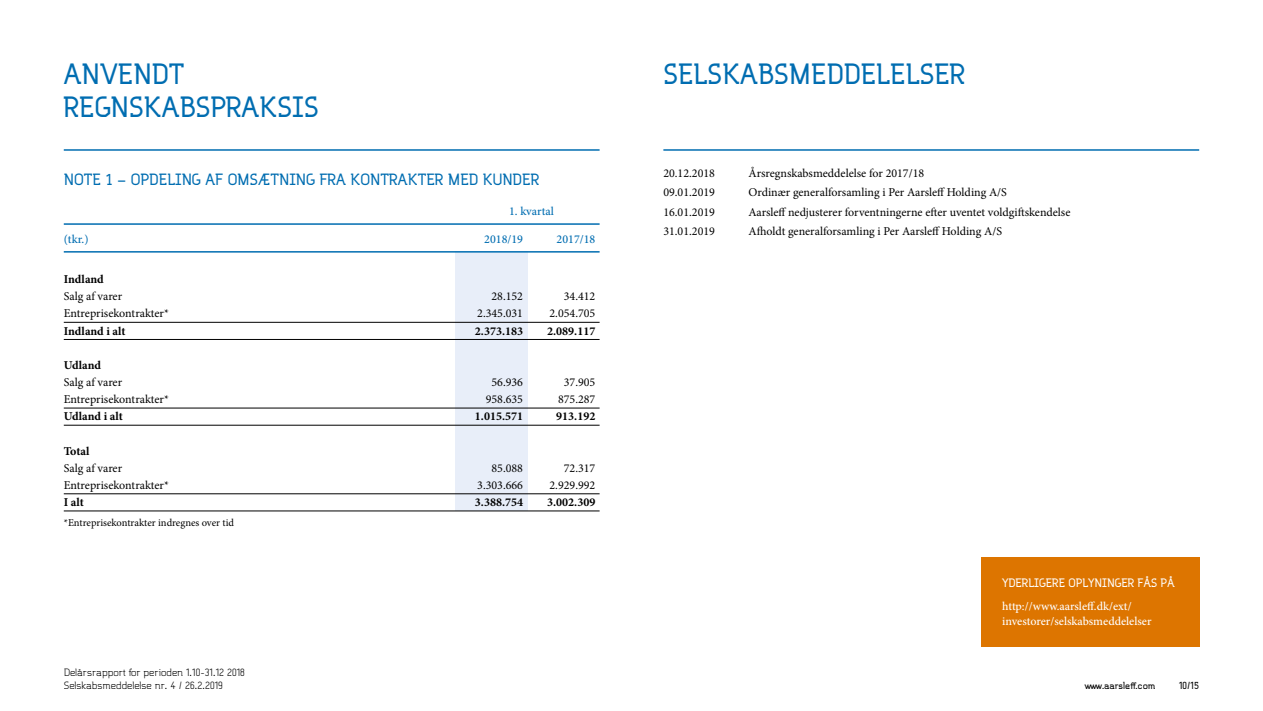
<style>
.page{position:relative;width:1263px;height:711px;background:#fff}
.page>*{position:absolute;margin:0;border:0;box-sizing:border-box;transform-origin:0 0}
.REGN_Rubrik{font:700 27px "B Ruston.";color:#006db1}
.REGN_Afsnitsrubrik{font:700 15px "B Ruston.";color:#006db1}
.REGN_Streg{font:12px "Minion Pro";color:#000}
.REGN_Streg_Bold{font:700 12px "Minion Pro";color:#000}
.REGN_Brod{font:12px "Minion Pro";color:#000}
.LAES_MERE_Link{font:500 12px/15px "Minion Pro";color:#fff}
.REGN_Top{font:500 12px "Minion Pro";color:#006db1}
.REGN_Bold{font:700 12px "Minion Pro";color:#000}
.REGN_Top-2{font:500 12px "Minion Pro";color:#006db1}
.LAES_MERE_Rubrik{font:700 11.25px "B Ruston.";color:#fff}
.Kilde{font:10.5px "Minion Pro";color:#000}
.t1{font:9.75px/13.5px "B Ruston.";color:#000}
.t2{font:700 9.75px "B Ruston.";color:#000}
</style>
<div class="page">
<div style="left:455px;top:251px;width:72px;height:259px;background:#e8eef9"></div>
<hr style="left:663px;top:149px;width:536px;height:2px;background:#006db1">
<div style="left:981px;top:556px;width:218px;height:90px;background:#dd7500"></div>
<hr style="left:64px;top:149px;width:536px;height:2px;background:#006db1">
<hr style="left:64px;top:223px;width:536px;height:2px;background:#006db1">
<hr style="left:64px;top:251px;width:536px;height:1px;background:#006db1">
<hr style="left:64px;top:322px;width:536px;height:1px;background:#000">
<hr style="left:64px;top:339px;width:536px;height:1px;background:#000">
<hr style="left:64px;top:407px;width:536px;height:1px;background:#000">
<hr style="left:64px;top:424px;width:536px;height:1px;background:#000">
<hr style="left:64px;top:493px;width:536px;height:1px;background:#000">
<hr style="left:64px;top:510px;width:536px;height:1px;background:#000">
<p class="REGN_Rubrik" style="left:64px;top:57px;width:122px">ANVENDT</p>
<p class="REGN_Rubrik" style="left:663px;top:57px;width:303px">SELSKABSMEDDELELSER</p>
<p class="REGN_Rubrik" style="left:64px;top:90px;width:257px">REGNSKABSPRAKSIS</p>
<p class="REGN_Afsnitsrubrik" style="left:64px;top:170px;width:477px">NOTE 1 – OPDELING AF OMSÆTNING FRA KONTRAKTER MED KUNDER</p>
<p class="REGN_Top-2" style="left:509px;top:203px;width:46px">1. kvartal</p>
<p class="REGN_Top" style="left:64px;top:230px;width:26px">(tkr.)</p>
<p class="REGN_Top" style="left:484px;top:230px;width:40px">2018/19</p>
<p class="REGN_Top" style="left:557px;top:230px;width:40px">2017/18</p>
<p class="REGN_Bold" style="left:64px;top:270px;width:42px">Indland</p>
<p class="REGN_Brod" style="left:64px;top:288px;width:60px">Salg af varer</p>
<p class="REGN_Brod" style="left:491px;top:288px;width:33px">28.152</p>
<p class="REGN_Brod" style="left:564px;top:288px;width:33px">34.412</p>
<p class="REGN_Streg" style="left:64px;top:305px;width:107px">Entreprisekontrakter*</p>
<p class="REGN_Streg" style="left:477px;top:305px;width:47px">2.345.031</p>
<p class="REGN_Streg" style="left:549px;top:305px;width:47px">2.054.705</p>
<p class="REGN_Streg_Bold" style="left:64px;top:322px;width:63px">Indland i alt</p>
<p class="REGN_Streg_Bold" style="left:475px;top:322px;width:50px">2.373.183</p>
<p class="REGN_Streg_Bold" style="left:547px;top:322px;width:50px">2.089.117</p>
<p class="REGN_Bold" style="left:64px;top:356px;width:39px">Udland</p>
<p class="REGN_Brod" style="left:64px;top:374px;width:60px">Salg af varer</p>
<p class="REGN_Brod" style="left:491px;top:374px;width:33px">56.936</p>
<p class="REGN_Brod" style="left:564px;top:374px;width:33px">37.905</p>
<p class="REGN_Streg" style="left:64px;top:391px;width:107px">Entreprisekontrakter*</p>
<p class="REGN_Streg" style="left:486px;top:391px;width:39px">958.635</p>
<p class="REGN_Streg" style="left:558px;top:391px;width:39px">875.287</p>
<p class="REGN_Streg_Bold" style="left:64px;top:408px;width:61px">Udland i alt</p>
<p class="REGN_Streg_Bold" style="left:475px;top:408px;width:50px">1.015.571</p>
<p class="REGN_Streg_Bold" style="left:556px;top:408px;width:41px">913.192</p>
<p class="REGN_Bold" style="left:64px;top:442px;width:27px">Total</p>
<p class="REGN_Brod" style="left:64px;top:459px;width:60px">Salg af varer</p>
<p class="REGN_Brod" style="left:491px;top:459px;width:33px">85.088</p>
<p class="REGN_Brod" style="left:564px;top:459px;width:33px">72.317</p>
<p class="REGN_Streg" style="left:64px;top:476px;width:107px">Entreprisekontrakter*</p>
<p class="REGN_Streg" style="left:477px;top:476px;width:47px">3.303.666</p>
<p class="REGN_Streg" style="left:549px;top:476px;width:47px">2.929.992</p>
<p class="REGN_Streg_Bold" style="left:64px;top:493px;width:22px">I alt</p>
<p class="REGN_Streg_Bold" style="left:475px;top:493px;width:50px">3.388.754</p>
<p class="REGN_Streg_Bold" style="left:547px;top:493px;width:50px">3.002.309</p>
<p class="Kilde" style="left:64px;top:515px;width:172px">*Entreprisekontrakter indregnes over tid</p>
<p class="t1" style="left:64px;top:664px;width:183px">Delårsrapport for perioden 1.10-31.12 2018<br>Selskabsmeddelelse nr. 4 / 26.2.2019</p>
<p class="REGN_Streg" style="left:663px;top:165px;width:53px">20.12.2018</p>
<p class="REGN_Streg" style="left:748px;top:165px;width:177px">Årsregnskabsmeddelelse for 2017/18</p>
<p class="REGN_Streg" style="left:663px;top:184px;width:53px">09.01.2019</p>
<p class="REGN_Streg" style="left:748px;top:184px;width:260px">Ordinær generalforsamling i Per Aarsleff Holding A/S</p>
<p class="REGN_Streg" style="left:663px;top:203px;width:53px">16.01.2019</p>
<p class="REGN_Streg" style="left:748px;top:203px;width:324px">Aarsleff nedjusterer forventningerne efter uventet voldgiftskendelse</p>
<p class="REGN_Streg" style="left:663px;top:223px;width:53px">31.01.2019</p>
<p class="REGN_Streg" style="left:748px;top:223px;width:255px">Afholdt generalforsamling i Per Aarsleff Holding A/S</p>
<p class="LAES_MERE_Rubrik" style="left:1002px;top:575px;width:174px">YDERLIGERE OPLYNINGER FÅS PÅ</p>
<p class="LAES_MERE_Link" style="left:1002px;top:598px;width:151px">http://www.aarsleff.dk/ext/ investorer/selskabsmeddelelser</p>
<p class="t2" style="left:1084px;top:679px;width:73px">www.aarsleff.com</p>
<p class="t2" style="left:1179px;top:679px;width:22px">10/15</p>
</div>
